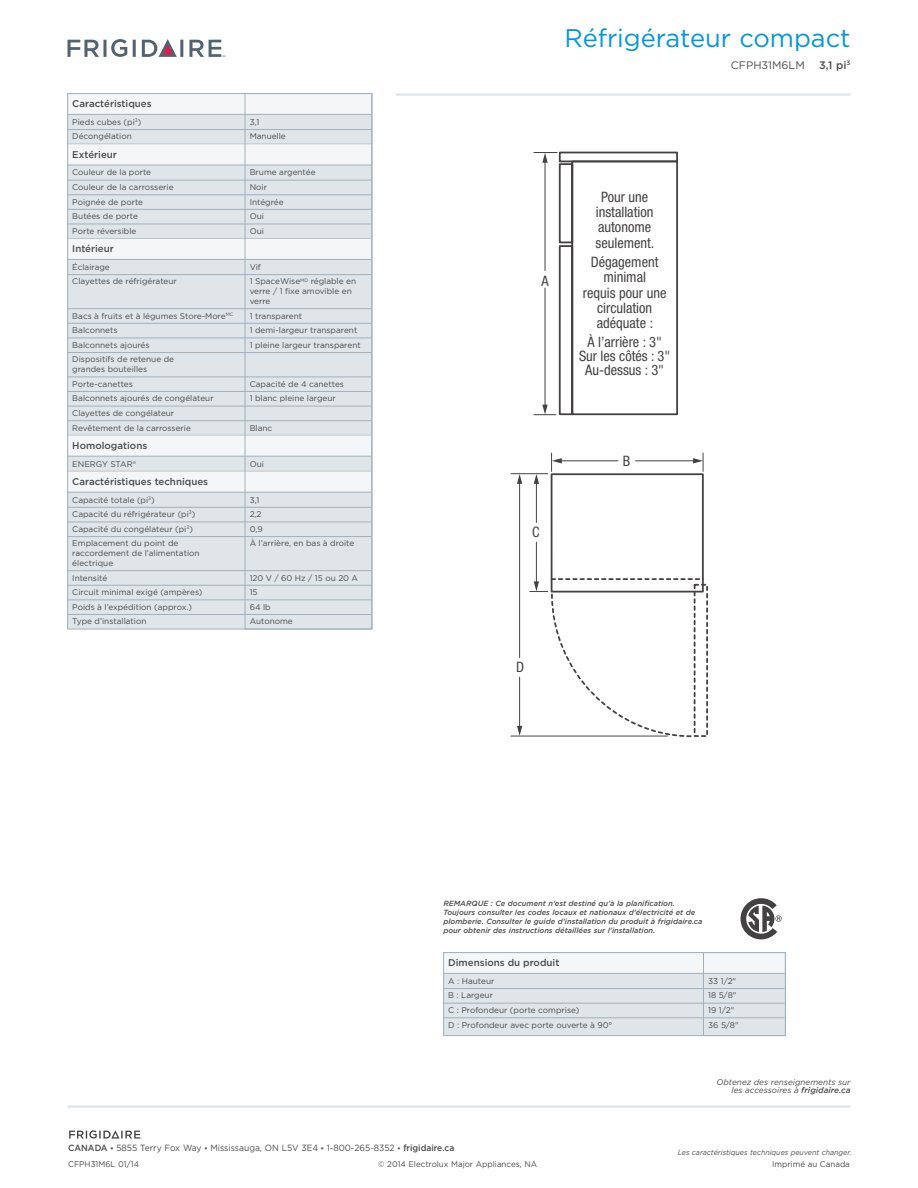
<style>
.page{position:relative;width:918px;height:1188px;background:#fff}
.page>*{position:absolute;margin:0;border:0;box-sizing:border-box;transform-origin:0 0}
.t1{font:25.5px "Gotham";color:#0696d7}
.t2{font:condensed 14.4px/15.3px "Helvetica Neue";color:#231f20;text-align:center}
.t3{font:10.8px "Gotham";color:#4b4c4d}
.t4{font:500 10.8px "Gotham";color:#4b4c4d}
.t5{font:500 9.75px "Gotham";color:#4b4c4d}
.t6{font:9px "Gotham";color:#4b4c4d;scale:.95 1}
.t7{font:8.25px/14.5px "Gotham";color:#4b4c4d}
.t8{font:italic 8.25px/8.2px "Gotham";color:#4b4c4d;text-align:right}
.t9{font:italic 500 7.5px/9px "Gotham";color:#4b4c4d}
.t10{font:italic 7.5px "Gotham";color:#4b4c4d;scale:.95 1}
.s1{font-weight:500}
.s2{font-weight:500;font-size:7.5px}
</style>
<div class="page">
<hr style="left:68px;top:1106px;width:782px;height:2px;background:#dfe5e9">
<hr style="left:396px;top:93px;width:455px;height:3px;background:#dfe5e9">
<svg style="left:68px;top:39px;width:59px;height:18px"></svg>
<svg style="left:133px;top:40px;width:3px;height:17px"></svg>
<svg style="left:142px;top:39px;width:41px;height:18px"></svg>
<svg style="left:189px;top:40px;width:36px;height:17px"></svg>
<svg style="left:69px;top:1130px;width:73px;height:9px"></svg>
<div style="left:444px;top:953px;width:341px;height:83px;background:#dfe5e9"></div>
<div style="left:444px;top:953px;width:341px;height:20px;background:#f4f6f7"></div>
<hr style="left:444px;top:973px;width:341px;height:1px;background:#a2b1bb">
<hr style="left:444px;top:988px;width:341px;height:1px;background:#a2b1bb">
<hr style="left:444px;top:1003px;width:341px;height:1px;background:#a2b1bb">
<hr style="left:444px;top:1018px;width:341px;height:1px;background:#a2b1bb">
<div style="left:443px;top:952px;width:343px;height:84px;border:1px solid #a2b1bb"></div>
<div style="left:68px;top:94px;width:304px;height:535px;background:#dfe5e9"></div>
<div style="left:68px;top:94px;width:303px;height:20px;background:#f4f6f7"></div>
<hr style="left:68px;top:114px;width:303px;height:1px;background:#a2b1bb">
<hr style="left:68px;top:129px;width:303px;height:1px;background:#a2b1bb">
<div style="left:68px;top:144px;width:303px;height:21px;background:#f4f6f7"></div>
<hr style="left:68px;top:165px;width:303px;height:1px;background:#a2b1bb">
<hr style="left:68px;top:180px;width:303px;height:1px;background:#a2b1bb">
<hr style="left:68px;top:194px;width:303px;height:1px;background:#a2b1bb">
<hr style="left:68px;top:209px;width:303px;height:1px;background:#a2b1bb">
<hr style="left:68px;top:224px;width:303px;height:1px;background:#a2b1bb">
<hr style="left:68px;top:238px;width:303px;height:1px;background:#a2b1bb">
<div style="left:68px;top:239px;width:303px;height:20px;background:#f4f6f7"></div>
<hr style="left:68px;top:259px;width:303px;height:1px;background:#a2b1bb">
<hr style="left:68px;top:274px;width:303px;height:1px;background:#a2b1bb">
<hr style="left:68px;top:308px;width:303px;height:1px;background:#a2b1bb">
<hr style="left:68px;top:323px;width:303px;height:1px;background:#a2b1bb">
<hr style="left:68px;top:338px;width:303px;height:1px;background:#a2b1bb">
<hr style="left:68px;top:352px;width:303px;height:1px;background:#a2b1bb">
<hr style="left:68px;top:377px;width:303px;height:1px;background:#a2b1bb">
<hr style="left:68px;top:391px;width:303px;height:1px;background:#a2b1bb">
<hr style="left:68px;top:406px;width:303px;height:1px;background:#a2b1bb">
<hr style="left:68px;top:420px;width:303px;height:1px;background:#a2b1bb">
<div style="left:68px;top:435px;width:303px;height:21px;background:#f4f6f7"></div>
<hr style="left:68px;top:456px;width:303px;height:1px;background:#a2b1bb">
<div style="left:68px;top:471px;width:303px;height:21px;background:#f4f6f7"></div>
<hr style="left:68px;top:492px;width:303px;height:1px;background:#a2b1bb">
<hr style="left:68px;top:507px;width:303px;height:1px;background:#a2b1bb">
<hr style="left:68px;top:522px;width:303px;height:1px;background:#a2b1bb">
<hr style="left:68px;top:536px;width:303px;height:1px;background:#a2b1bb">
<hr style="left:68px;top:570px;width:303px;height:1px;background:#a2b1bb">
<hr style="left:68px;top:585px;width:303px;height:1px;background:#a2b1bb">
<hr style="left:68px;top:600px;width:303px;height:1px;background:#a2b1bb">
<hr style="left:68px;top:614px;width:303px;height:1px;background:#a2b1bb">
<svg style="left:741px;top:898px;width:41px;height:41px"></svg>
<div style="left:245px;top:93px;width:127px;height:536px;border:1px solid #a2b1bb"></div>
<div style="left:703px;top:952px;width:83px;height:84px;border:1px solid #a2b1bb"></div>
<svg style="left:510px;top:473px;width:195px;height:264px"></svg>
<hr style="left:519px;top:677px;width:1px;height:51px;background:#231f20">
<svg style="left:517px;top:726px;width:5px;height:10px"></svg>
<hr style="left:519px;top:482px;width:1px;height:176px;background:#231f20">
<svg style="left:517px;top:474px;width:5px;height:10px"></svg>
<hr style="left:511px;top:473px;width:37px;height:1px;background:#231f20">
<hr style="left:511px;top:736px;width:156px;height:1px;background:#231f20">
<hr style="left:536px;top:542px;width:1px;height:41px;background:#231f20">
<hr style="left:536px;top:482px;width:1px;height:40px;background:#231f20">
<svg style="left:534px;top:474px;width:5px;height:10px"></svg>
<svg style="left:530px;top:578px;width:173px;height:159px"></svg>
<hr style="left:560px;top:460px;width:58px;height:1px;background:#231f20">
<svg style="left:551px;top:453px;width:11px;height:18px"></svg>
<hr style="left:636px;top:460px;width:59px;height:1px;background:#231f20">
<svg style="left:693px;top:453px;width:11px;height:18px"></svg>
<div style="left:694px;top:584px;width:14px;height:153px;border:2px dashed #231f20"></div>
<svg style="left:534px;top:151px;width:144px;height:264px"></svg>
<div style="left:559px;top:152px;width:119px;height:10px;border:2px solid #231f20"></div>
<h1 class="t1" style="left:565px;top:22px;width:287px">Réfrigérateur compact</h1>
<p class="t5" style="left:72px;top:97px;width:81px">Caractéristiques</p>
<p class="t7" style="left:72px;top:114px;width:71px">Pieds cubes (pi<sup>3</sup>)<br>Décongélation</p>
<p class="t5" style="left:72px;top:148px;width:46px">Extérieur</p>
<p class="t7" style="left:72px;top:165px;width:103px">Couleur de la porte<br>Couleur de la carrosserie<br>Poignée de porte<br>Butées de porte<br>Porte réversible</p>
<p class="t5" style="left:72px;top:242px;width:43px">Intérieur</p>
<p class="t7" style="left:72px;top:259px;width:106px">Éclairage<br>Clayettes de réfrigérateur</p>
<p class="t7" style="left:72px;top:308px;width:163px">Bacs à fruits et à légumes Store-More<sup>MC<br></sup>Balconnets<br>Balconnets ajourés<br>Dispositifs de retenue de</p>
<p class="t7" style="left:72px;top:362px;width:143px">grandes bouteilles<br>Porte-canettes<br>Balconnets ajourés de congélateur<br>Clayettes de congélateur<br>Revêtement de la carrosserie</p>
<p class="t5" style="left:72px;top:439px;width:76px">Homologations</p>
<p class="t7" style="left:72px;top:456px;width:65px">ENERGY STAR®</p>
<p class="t5" style="left:72px;top:475px;width:137px">Caractéristiques techniques</p>
<p class="t7" style="left:72px;top:492px;width:125px">Capacité totale (pi<sup>3</sup>)<br>Capacité du réfrigérateur (pi<sup>3</sup>)<br>Capacité du congélateur (pi<sup>3</sup>)<br>Emplacement du point de</p>
<p class="t7" style="left:72px;top:548px;width:129px;line-height:9.8px">raccordement de l’alimentation électrique</p>
<p class="t7" style="left:72px;top:570px;width:132px">Intensité<br>Circuit minimal exigé (ampères)<br>Poids à l’expédition (approx.)<br>Type d’installation</p>
<p class="t7" style="left:250px;top:114px;width:38px">3,1<br>Manuelle</p>
<p class="t7" style="left:250px;top:165px;width:67px">Brume argentée<br>Noir<br>Intégrée<br>Oui<br>Oui</p>
<p class="t7" style="left:250px;top:259px;width:108px">Vif<br>1 SpaceWise<sup>MD</sup> réglable en</p>
<p class="t7" style="left:250px;top:286px;width:104px;line-height:9.8px">verre / 1 fixe amovible en verre</p>
<p class="t7" style="left:250px;top:308px;width:113px">1 transparent<br>1 demi-largeur transparent<br>1 pleine largeur transparent</p>
<p class="t7" style="left:250px;top:376px;width:96px">Capacité de 4 canettes<br>1 blanc pleine largeur</p>
<p class="t7" style="left:250px;top:420px;width:24px">Blanc</p>
<p class="t7" style="left:250px;top:456px;width:16px">Oui</p>
<p class="t7" style="left:250px;top:492px;width:106px">3,1<br>2,2<br>0,9<br>À l’arrière, en bas à droite</p>
<p class="t7" style="left:250px;top:570px;width:110px">120 V / 60 Hz / 15 ou 20 A<br>15<br>64 lb<br>Autonome</p>
<h2 class="t2" style="left:541px;top:273px;width:9px">A</h2>
<h2 class="t2" style="left:596px;top:189px;width:60px">Pour une installation autonome seulement.</h2>
<h2 class="t2" style="left:583px;top:254px;width:85px">Dégagement minimal<br>requis pour une circulation adéquate :</h2>
<h2 class="t2" style="left:579px;top:334px;width:93px;line-height:14.4px">À l’arrière : 3"<br>Sur les côtés : 3"<br>Au-dessus : 3"</h2>
<h2 class="t2" style="left:532px;top:524px;width:9px">C</h2>
<h2 class="t2" style="left:623px;top:453px;width:9px">B</h2>
<h2 class="t2" style="left:516px;top:660px;width:10px">D</h2>
<h3 class="t3" style="left:731px;top:58px;width:75px">CFPH31M6LM</h3>
<h3 class="t4" style="left:819px;top:58px;width:33px">3,1 pi<sup>3</sup></h3>
<p class="t9" style="left:443px;top:899px;width:261px">REMARQUE : Ce document n’est destiné qu’à la planification.<br>Toujours consulter les codes locaux et nationaux d’électricité et de plomberie. Consulter le guide d’installation du produit à frigidaire.ca pour obtenir des instructions détaillées sur l’installation.</p>
<p class="t5" style="left:448px;top:956px;width:113px">Dimensions du produit</p>
<p class="t7" style="left:448px;top:973px;width:166px">A : Hauteur<br>B : Largeur<br>C : Profondeur (porte comprise)<br>D : Profondeur avec porte ouverte à 90°</p>
<p class="t7" style="left:708px;top:973px;width:32px">33 1/2"<br>18 5/8"<br>19 1/2"<br>36 5/8"</p>
<p class="t8" style="left:717px;top:1078px;width:135px">Obtenez des renseignements sur les accessoires à <span class="s1">frigidaire.ca</span></p>
<p class="t6" style="left:68px;top:1142px;width:408px"><span class="s1">CANADA</span> <span class="s2">•</span> 5855 Terry Fox Way <span class="s2">•</span> Mississauga, ON L5V 3E4 <span class="s2">•</span> 1-800-265-8352 <span class="s2">•</span> <span class="s1">frigidaire.ca</span></p>
<p class="t10" style="left:678px;top:1148px;width:184px">Les caractéristiques techniques peuvent changer.</p>
<p class="t7" style="left:68px;top:1157px;width:72px">CFPH31M6L 01/14</p>
<p class="t7" style="left:378px;top:1157px;width:161px">© 2014 Electrolux Major Appliances, NA</p>
<p class="t7" style="left:772px;top:1157px;width:79px">Imprimé au Canada</p>
</div>
